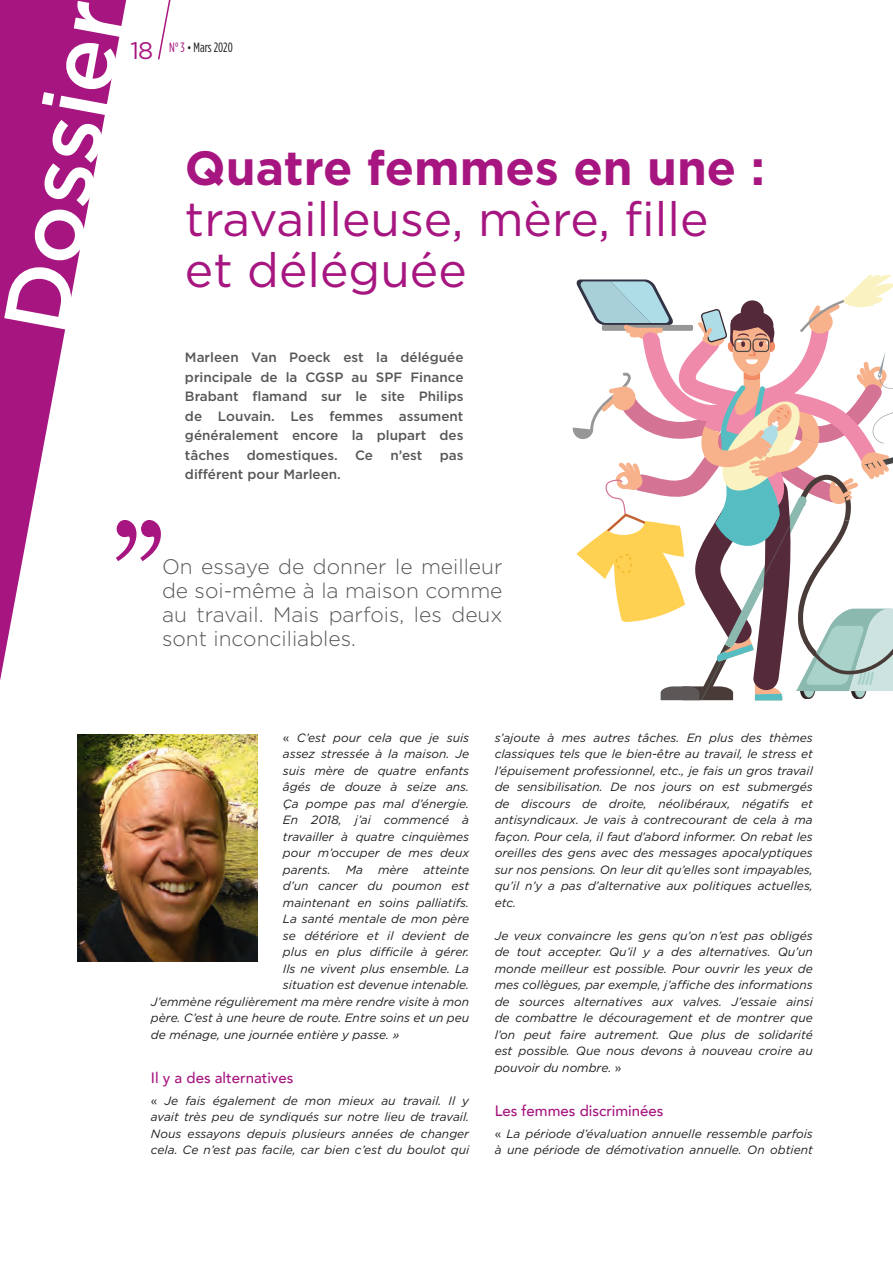
<style>
.page{position:relative;width:893px;height:1263px;background:#fff}
.page>*{position:absolute;margin:0;border:0;box-sizing:border-box;transform-origin:0 0}
.t1{font:148.95px "Century Schoolbook";color:#a71680}
.t2{font:500 90px "Gotham";color:#fff}
.t3{font:48px/51px "Gotham";color:#a71680}
.t4{font:700 48px "Gotham";color:#a71680}
.t5{font:300 21px/24px "Gotham";color:#575756;text-align:justify}
.t6{font:500 15px "Avenir";color:#a71680}
.t7{font:500 13.5px/19.5px "Gotham";color:#575756;text-align:justify}
.t8{font:13.5px "Gotham Condensed";color:#1d1d1b}
.t9{font:italic 12px/16.5px "Gotham";color:#1d1d1b;text-align:justify}
.s1{font-family:"Gotham";font-size:24px;color:#a71680}
.s2{color:#a71680}
.s3{font-size:12.15px}
.s4{font-style:normal}
</style>
<div class="page">
<svg style="left:572px;top:276px;width:321px;height:424px"></svg>
<img style="left:78px;top:735px;width:179px;height:227px">
<svg style="left:0;top:0;width:130px;height:796px"></svg>
<svg style="left:158px;top:0;width:13px;height:60px"></svg>
<h2 class="t2" style="left:-23px;top:322px;width:338px;rotate:-80deg">Dossier</h2>
<p class="t8" style="left:131px;top:40px;width:104px"><span class="s1">18</span> <span class="s2">N° 3</span> <span class="s3">•</span> Mars 2020</p>
<h3 class="t4" style="left:185px;top:136px;width:581px">Quatre femmes en une :</h3>
<h3 class="t3" style="left:185px;top:192px;width:525px">travailleuse, mère, fille et déléguée</h3>
<p class="t7" style="left:185px;top:348px;width:280px">Marleen Van Poeck est la déléguée principale de la CGSP au SPF Finance Brabant flamand sur le site Philips de Louvain. Les femmes assument généralement encore la plupart des tâches</p>
<p class="t7" style="left:247px;top:445px;width:92px">domestiques.</p>
<p class="t7" style="left:355px;top:445px;width:19px">Ce</p>
<p class="t7" style="left:390px;top:445px;width:33px">n’est</p>
<p class="t7" style="left:440px;top:445px;width:25px">pas</p>
<p class="t7" style="left:185px;top:465px;width:157px">différent pour Marleen.</p>
<h1 class="t1" style="left:111px;top:451px;width:56px">’’</h1>
<h3 class="t5" style="left:162px;top:554px;width:342px">On essaye de donner le meilleur de soi-même à la maison comme au travail. Mais parfois, les deux sont inconciliables.</h3>
<p class="t9" style="left:283px;top:729px;width:188px"><span class="s4">«</span> C’est pour cela que je suis assez stressée à la maison. Je suis mère de quatre enfants âgés de douze à seize ans.<br>Ça pompe pas mal d’énergie.<br>En 2018, j’ai commencé à travailler à quatre cinquièmes pour m’occuper de mes deux parents.</p>
<p class="t9" style="left:346px;top:861px;width:19px">Ma</p>
<p class="t9" style="left:378px;top:861px;width:32px">mère</p>
<p class="t9" style="left:423px;top:861px;width:47px">atteinte</p>
<p class="t9" style="left:283px;top:877px;width:188px">d’un cancer du poumon est</p>
<p class="t9" style="left:283px;top:894px;width:188px">maintenant en soins palliatifs.</p>
<p class="t9" style="left:283px;top:910px;width:188px">La santé mentale de mon père</p>
<p class="t9" style="left:283px;top:927px;width:188px">se détériore et il devient de</p>
<p class="t9" style="left:283px;top:943px;width:188px">plus en plus difficile à gérer.</p>
<p class="t9" style="left:283px;top:960px;width:188px">Ils ne vivent plus ensemble. La</p>
<p class="t9" style="left:283px;top:976px;width:188px">situation est devenue intenable.</p>
<p class="t9" style="left:151px;top:993px;width:320px">J’emmène régulièrement ma mère rendre visite à mon</p>
<p class="t9" style="left:151px;top:1009px;width:320px">père. C’est à une heure de route. Entre soins et un peu</p>
<p class="t9" style="left:151px;top:1026px;width:250px">de ménage, une journée entière y passe. »</p>
<p class="t6" style="left:151px;top:1065px;width:144px">Il y a des alternatives</p>
<p class="t9" style="left:151px;top:1092px;width:320px"><span class="s4">«</span> Je fais également de mon mieux au travail. Il y avait très peu de syndiqués sur notre lieu de travail.<br>Nous essayons depuis plusieurs années de changer cela. Ce n’est pas facile, car bien c’est du boulot qui</p>
<p class="t9" style="left:495px;top:729px;width:320px">s’ajoute à mes autres tâches. En plus des thèmes classiques tels que le bien-être au travail, le stress et l’épuisement professionnel, etc., je fais un gros travail de sensibilisation. De nos jours on est submergés de discours de droite, néolibéraux, négatifs et antisyndicaux. Je vais à contrecourant de cela à ma façon. Pour cela, il faut d’abord informer. On rebat les oreilles des gens avec des messages apocalyptiques sur nos pensions. On leur dit qu’elles sont impayables, qu’il n’y a pas d’alternative aux politiques actuelles, etc.</p>
<p class="t9" style="left:495px;top:927px;width:320px">Je veux convaincre les gens qu’on n’est pas obligés de tout accepter. Qu’il y a des alternatives. Qu’un monde meilleur est possible. Pour ouvrir les yeux de mes collègues, par exemple, j’affiche des informations de sources alternatives aux valves. J’essaie ainsi de combattre le découragement et de montrer que l’on peut faire autrement. Que plus de solidarité est possible. Que nous devons à nouveau croire au pouvoir du nombre. <span class="s4">»</span></p>
<p class="t6" style="left:495px;top:1098px;width:170px">Les femmes discriminées</p>
<p class="t9" style="left:495px;top:1125px;width:320px"><span class="s4">«</span> La période d’évaluation annuelle ressemble parfois à une période de démotivation annuelle. On obtient</p>
</div>
